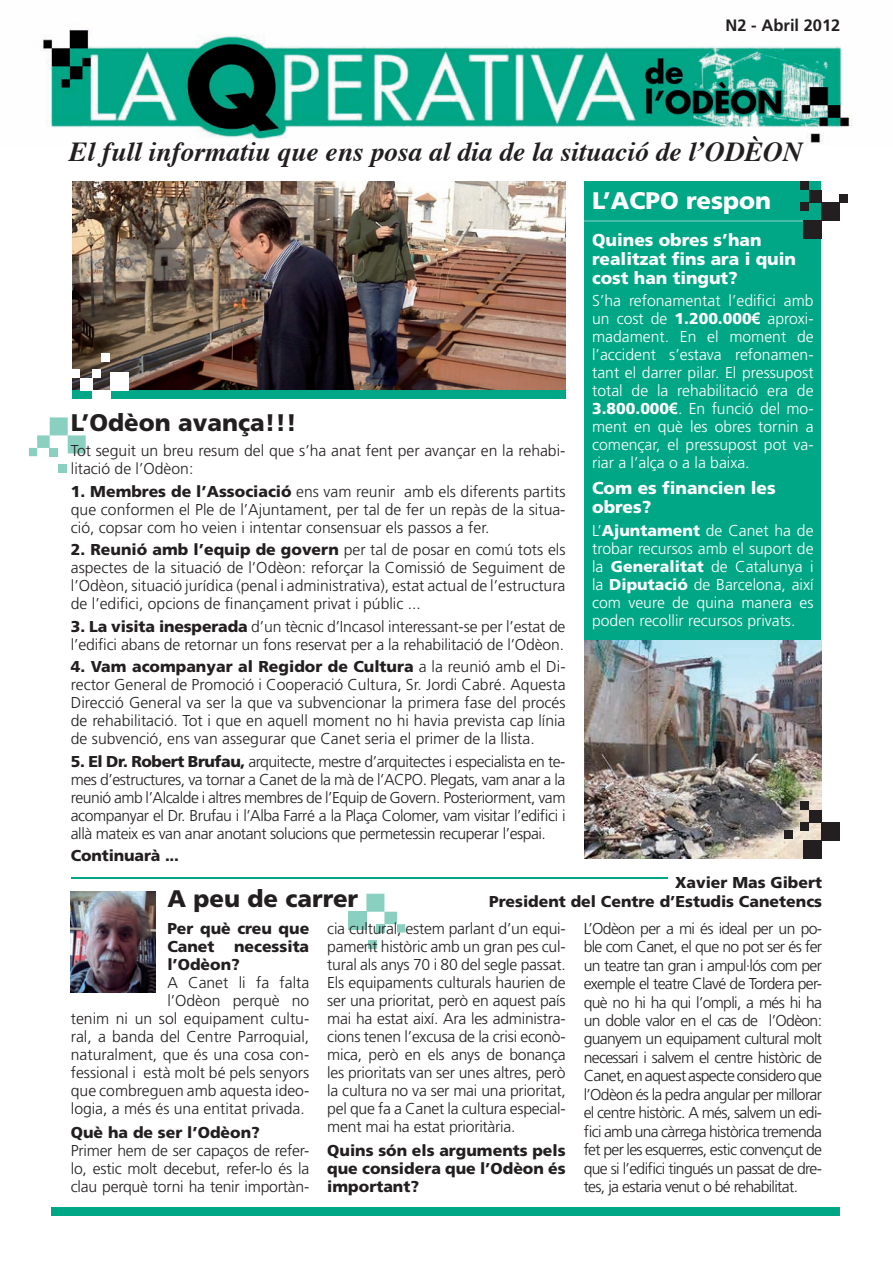
<style>
.page{position:relative;width:893px;height:1263px;background:#fff}
.page>*{position:absolute;margin:0;border:0;box-sizing:border-box;transform-origin:0 0}
.t1{font:italic 700 27.45px "Times";color:#231f20}
.t2{font:900 24px "Frutiger";color:#231f20}
.t3{font:900 24px "Frutiger";color:#fff}
.t4{font:900 17.25px/18.8px "Frutiger";color:#fff}
.t5{font:700 16.5px "Frutiger";color:#231f20}
.t6{font:300 15.75px/18px "Frutiger";color:#231f20;text-align:justify}
.t7{font:300 15.75px/18px "Frutiger";color:#fff;text-align:justify}
.t8{font:900 15.75px/18px "Frutiger";color:#231f20;text-align:justify}
.s1{font-weight:900}
.s2{font-family:"Arial";font-weight:700}
</style>
<div class="page">
<svg style="left:29px;top:417px;width:57px;height:39px"></svg>
<div style="left:50px;top:448px;width:8px;height:8px;background:#8ad0c1"></div>
<div style="left:58px;top:464px;width:8px;height:8px;background:#8ad0c1"></div>
<div style="left:348px;top:912px;width:18px;height:18px;background:#8ad0c1"></div>
<svg style="left:366px;top:894px;width:39px;height:38px"></svg>
<div style="left:376px;top:924px;width:8px;height:8px;background:#8ad0c1"></div>
<div style="left:368px;top:940px;width:8px;height:9px;background:#8ad0c1"></div>
<img style="left:41px;top:29px;width:812px;height:115px">
<img style="left:72px;top:182px;width:494px;height:208px">
<div style="left:72px;top:390px;width:494px;height:9px;background:#00a786"></div>
<div style="left:584px;top:182px;width:237px;height:616px;background:#00a786"></div>
<div style="left:52px;top:1207px;width:788px;height:8px;background:#00a786"></div>
<img style="left:71px;top:891px;width:85px;height:101px">
<hr style="left:71px;top:877px;width:597px;height:1px;background:#00a786">
<div style="left:111px;top:372px;width:18px;height:18px;background:#fff"></div>
<div style="left:93px;top:390px;width:18px;height:18px;background:#fff"></div>
<div style="left:80px;top:378px;width:13px;height:12px;background:#fff"></div>
<div style="left:72px;top:370px;width:8px;height:8px;background:#fff"></div>
<div style="left:93px;top:370px;width:8px;height:8px;background:#fff"></div>
<div style="left:101px;top:353px;width:8px;height:9px;background:#fff"></div>
<hr style="left:584px;top:220px;width:237px;height:2px;background:#46bfa9">
<div style="left:803px;top:220px;width:18px;height:18px;background:#231f20"></div>
<div style="left:821px;top:202px;width:18px;height:18px;background:#231f20"></div>
<div style="left:809px;top:190px;width:12px;height:12px;background:#231f20"></div>
<div style="left:801px;top:182px;width:8px;height:8px;background:#231f20"></div>
<div style="left:801px;top:202px;width:8px;height:9px;background:#231f20"></div>
<div style="left:839px;top:194px;width:8px;height:8px;background:#231f20"></div>
<img style="left:584px;top:640px;width:237px;height:218px">
<div style="left:803px;top:840px;width:18px;height:18px;background:#231f20"></div>
<div style="left:821px;top:822px;width:18px;height:18px;background:#231f20"></div>
<div style="left:809px;top:810px;width:12px;height:12px;background:#231f20"></div>
<div style="left:801px;top:801px;width:8px;height:9px;background:#231f20"></div>
<div style="left:801px;top:822px;width:8px;height:8px;background:#231f20"></div>
<div style="left:784px;top:830px;width:9px;height:9px;background:#231f20"></div>
<p class="t5" style="left:725px;top:15px;width:116px">N2 - Abril 2012</p>
<h1 class="t1" style="left:69px;top:126px;width:735px">El full informatiu que ens posa al dia de la situació de l’ODÈON</h1>
<h2 class="t3" style="left:592px;top:187px;width:180px">L’ACPO respon</h2>
<h2 class="t2" style="left:71px;top:408px;width:228px">L’Odèon avança!!!</h2>
<p class="t6" style="left:71px;top:441px;width:496px">Tot seguit un breu resum del que s’ha anat fent per avançar en la rehabi&shy;litació de l’Odèon:</p>
<p class="t6" style="left:71px;top:482px;width:496px"><span class="s1">1. Membres de l’Associació</span> ens vam reunir amb els diferents partits que conformen el Ple de l’Ajuntament, per tal de fer un repàs de la situa&shy;ció, copsar com ho veien i intentar consensuar els passos a fer.</p>
<p class="t6" style="left:71px;top:541px;width:496px"><span class="s1">2. Reunió amb l’equip de govern</span> per tal de posar en comú tots els aspectes de la situació de l’Odèon: reforçar la Comissió de Seguiment de l’Odèon, situació jurídica (penal i administrativa), estat actual de l’estructura de l’edifici, opcions de finançament privat i públic ...</p>
<p class="t6" style="left:71px;top:617px;width:496px"><span class="s1">3. La visita inesperada</span> d’un tècnic d’Incasol interessant-se per l’estat de l’edifici abans de retornar un fons reservat per a la rehabilitació de l’Odèon.</p>
<p class="t6" style="left:71px;top:658px;width:496px"><span class="s1">4. Vam acompanyar al Regidor de Cultura</span> a la reunió amb el Di&shy;rector General de Promoció i Cooperació Cultura, Sr. Jordi Cabré. Aquesta Direcció General va ser la que va subvencionar la primera fase del procés de rehabilitació. Tot i que en aquell moment no hi havia prevista cap línia de subvenció, ens van assegurar que Canet seria el primer de la llista.</p>
<p class="t6" style="left:71px;top:752px;width:496px"><span class="s1">5. El Dr. Robert Brufau,</span> arquitecte, mestre d’arquitectes i especialista en te&shy;mes d’estructures, va tornar a Canet de la mà de l’ACPO. Plegats, vam anar a la reunió amb l’Alcalde i altres membres de l’Equip de Govern. Posteriorment, vam acompanyar el Dr. Brufau i l’Alba Farré a la Plaça Colomer, vam visitar l’edifici i allà mateix es van anar anotant solucions que permetessin recuperar l’espai.</p>
<p class="t8" style="left:71px;top:846px;width:110px">Continuarà ...</p>
<p class="t4" style="left:592px;top:230px;width:205px">Quines obres s’han realitzat fins ara i quin cost han tingut?</p>
<p class="t7" style="left:592px;top:291px;width:223px">S’ha refonamentat l’edifici amb un cost de <span class="s1">1.200.000</span><span class="s2">€</span> aproxi&shy;madament. En el moment de l’accident s’estava refonamen&shy;tant el darrer pilar. El pressupost total de la rehabilitació era de <span class="s1">3.800.000</span><span class="s2">€</span>. En funció del mo&shy;ment en què les obres tornin a començar, el pressupost pot va&shy;riar a l’alça o a la baixa.</p>
<p class="t4" style="left:592px;top:478px;width:185px">Com es financien les obres?</p>
<p class="t7" style="left:592px;top:521px;width:223px">L’<span class="s1">Ajuntament</span> de Canet ha de trobar recursos amb el suport de la <span class="s1">Generalitat</span> de Catalunya i la <span class="s1">Diputació</span> de Barcelona, així com veure de quina manera es poden recollir recursos privats.</p>
<h2 class="t2" style="left:167px;top:884px;width:192px">A peu de carrer</h2>
<p class="t8" style="left:489px;top:873px;width:334px;line-height:18.8px;text-align:right">Xavier Mas Gibert<br>President del Centre d’Estudis Canetencs</p>
<p class="t8" style="left:167px;top:919px;width:143px">Per què creu que Canet necessita l’Odèon?</p>
<p class="t6" style="left:71px;top:973px;width:240px;text-align:right">A Canet li fa falta<br>l’Odèon perquè no<br>tenim ni un sol equipament cultu&shy;ral, a banda del Centre Parroquial, naturalment, que és una cosa con&shy;fessional i està molt bé pels senyors que combreguen amb aquesta ideo&shy;logia, a més és una entitat privada.</p>
<p class="t8" style="left:71px;top:1123px;width:191px">Què ha de ser l’Odèon?</p>
<p class="t6" style="left:71px;top:1141px;width:240px">Primer hem de ser capaços de refer&shy;lo, estic molt decebut, refer-lo és la clau perquè torni ha tenir importàn-</p>
<p class="t6" style="left:327px;top:919px;width:240px">cia cultural, estem parlant d’un equi&shy;pament històric amb un gran pes cul&shy;tural als anys 70 i 80 del segle passat.<br>Els equipaments culturals haurien de ser una prioritat, però en aquest país mai ha estat així. Ara les administra&shy;cions tenen l’excusa de la crisi econò&shy;mica, però en els anys de bonança les prioritats van ser unes altres, però la cultura no va ser mai una prioritat, pel que fa a Canet la cultura especial&shy;ment mai ha estat prioritària.</p>
<p class="t8" style="left:327px;top:1141px;width:240px">Quins són els arguments pels que considera que l’Odèon és important?</p>
<p class="t6" style="left:584px;top:919px;width:240px;line-height:18.5px">L’Odèon per a mi és ideal per un po&shy;ble com Canet, el que no pot ser és fer un teatre tan gran i ampul·lós com per exemple el teatre Clavé de Tordera per&shy;què no hi ha qui l’ompli, a més hi ha un doble valor en el cas de l’Odèon: guanyem un equipament cultural molt necessari i salvem el centre històric de Canet, en aquest aspecte considero que l’Odèon és la pedra angular per millorar el centre històric. A més, salvem un edi&shy;fici amb una càrrega històrica tremenda fet per les esquerres, estic convençut de que si l’edifici tingués un passat de dre&shy;tes, ja estaria venut o bé rehabilitat.</p>
</div>
